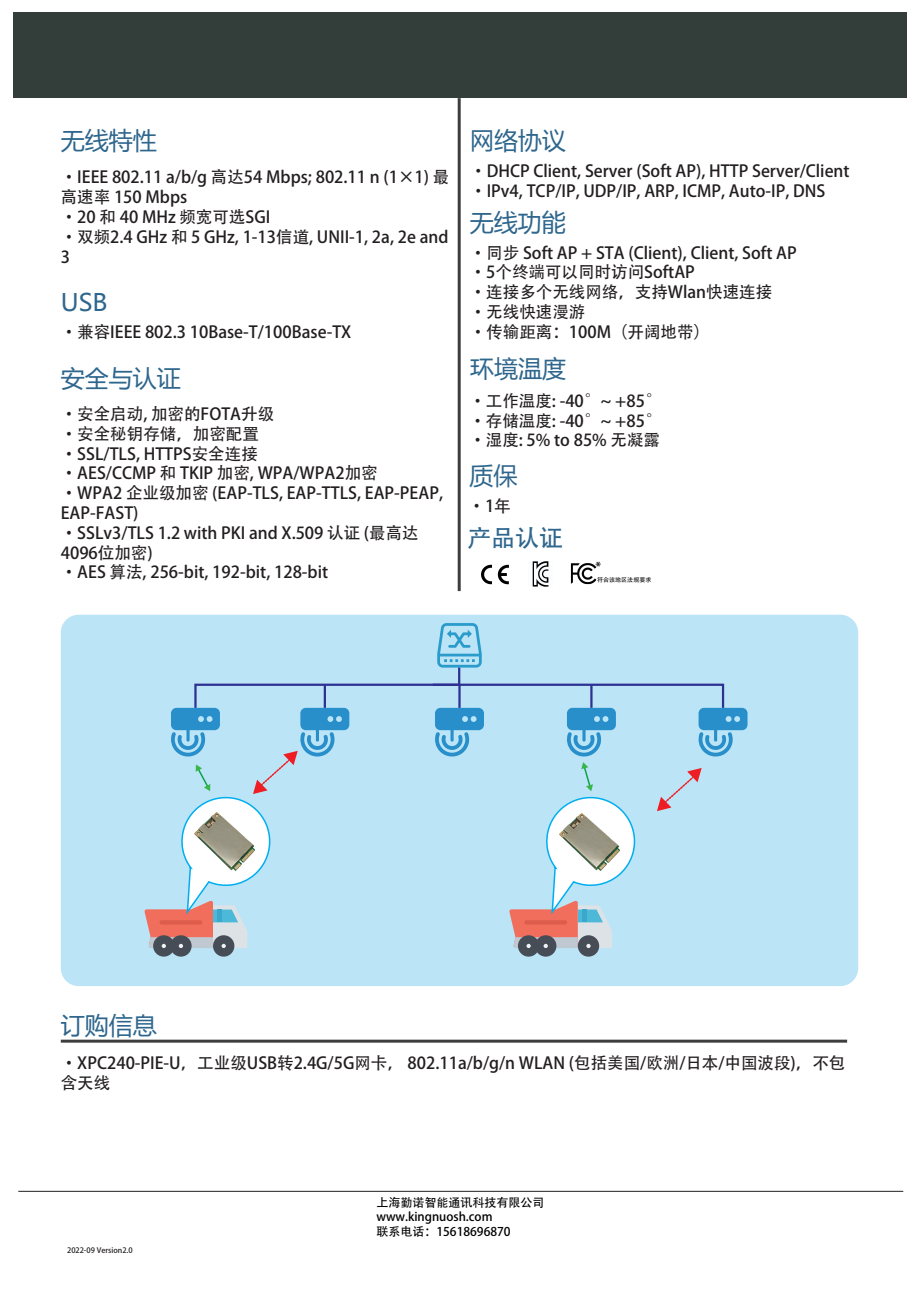
<style>
.page{position:relative;width:919px;height:1289px;background:#fff}
.page>*{position:absolute;margin:0;border:0;box-sizing:border-box;transform-origin:0 0}
.t1{font:24px "Microsoft Ya Hei";color:#2e668d}
.t2{font:24px "Adobe Heiti Std";color:#2f668d}
.t3{font:16.5px/19.8px "Adobe Heiti Std";color:#231f20}
.t4{font:12px/14.4px "Adobe Heiti Std";color:#000}
.t5{font:7.5px "Adobe Heiti Std";color:#231f20}
.t6{font:6px "Adobe Heiti Std";color:#000}
</style>
<div class="page">
<div style="left:13px;top:13px;width:893px;height:85px;background:#333d39"></div>
<hr style="left:18px;top:1190px;width:885px;height:1px;background:#231f20">
<hr style="left:457px;top:98px;width:3px;height:493px;background:#3e3e3f">
<hr style="left:61px;top:1039px;width:786px;height:3px;background:#3e3e3f">
<div style="left:61px;top:614px;width:797px;height:372px;background:#bbe5f7;border-radius:18px"></div>
<svg style="left:144px;top:623px;width:603px;height:333px"></svg>
<img style="left:570px;top:563px;width:27px;height:22px">
<img style="left:532px;top:561px;width:17px;height:25px">
<img style="left:481px;top:564px;width:27px;height:21px">
<img style="left:559px;top:813px;width:60px;height:57px">
<img style="left:194px;top:812px;width:61px;height:58px">
<h1 class="t1" style="left:61px;top:124px;width:97px">无线特性</h1>
<p class="t3" style="left:61px;top:168px;width:390px">·IEEE 802.11 a/b/g 高达54 Mbps; 802.11 n (1×1) 最高速率 150 Mbps<br>·20 和 40 MHz 频宽可选SGI<br>·双频2.4 GHz 和 5 GHz, 1-13信道, UNII-1, 2a, 2e and<br>3</p>
<h1 class="t1" style="left:61px;top:286px;width:48px">USB</h1>
<p class="t3" style="left:61px;top:323px;width:292px">·兼容IEEE 802.3 10Base-T/100Base-TX</p>
<h1 class="t1" style="left:61px;top:362px;width:121px">安全与认证</h1>
<p class="t3" style="left:61px;top:404px;width:384px">·安全启动, 加密的FOTA升级<br>·安全秘钥存储，加密配置<br>·SSL/TLS, HTTPS安全连接<br>·AES/CCMP 和 TKIP 加密, WPA/WPA2加密·WPA2 企业级加密 (EAP-TLS, EAP-TTLS, EAP-PEAP,<br>EAP-FAST)<br>·SSLv3/TLS 1.2 with PKI and X.509 认证 (最高达<br>4096位加密)<br>·AES 算法, 256-bit, 192-bit, 128-bit</p>
<h1 class="t1" style="left:470px;top:124px;width:97px">网络协议</h1>
<p class="t3" style="left:470px;top:162px;width:381px">·DHCP Client, Server (Soft AP), HTTP Server/Client ·IPv4, TCP/IP, UDP/IP, ARP, ICMP, Auto-IP, DNS</p>
<h1 class="t1" style="left:470px;top:206px;width:97px">无线功能</h1>
<p class="t3" style="left:470px;top:243px;width:328px">·同步 Soft AP + STA (Client), Client, Soft AP ·5个终端可以同时访问SoftAP<br>·连接多个无线网络，支持Wlan快速连接<br>·无线快速漫游<br>·传输距离：100M（开阔地带）</p>
<h1 class="t1" style="left:470px;top:352px;width:97px">环境温度</h1>
<p class="t3" style="left:469px;top:391px;width:194px;text-align:justify">·工作温度: -40°~ +85° ·存储温度: -40°~ +85° ·湿度: 5% to 85% 无凝露</p>
<h1 class="t1" style="left:469px;top:459px;width:49px">质保</h1>
<p class="t3" style="left:468px;top:497px;width:44px">·1年</p>
<h1 class="t2" style="left:467px;top:523px;width:97px">产品认证</h1>
<p class="t4" style="left:595px;top:559px;width:7px">*</p>
<p class="t6" style="left:597px;top:576px;width:55px">符合该地区法规要求</p>
<h1 class="t1" style="left:61px;top:1008px;width:97px">订购信息</h1>
<p class="t3" style="left:61px;top:1053px;width:786px">·XPC240-PIE-U，工业级USB转2.4G/5G网卡， 802.11a/b/g/n WLAN (包括美国/欧洲/日本/中国波段)，不包含天线</p>
<p class="t5" style="left:67px;top:1245px;width:67px">2022-09 Version2.0</p>
<p class="t4" style="left:376px;top:1195px;width:169px">上海勤诺智能通讯科技有限公司www.kingnuosh.com<br>联系电话：15618696870</p>
</div>
